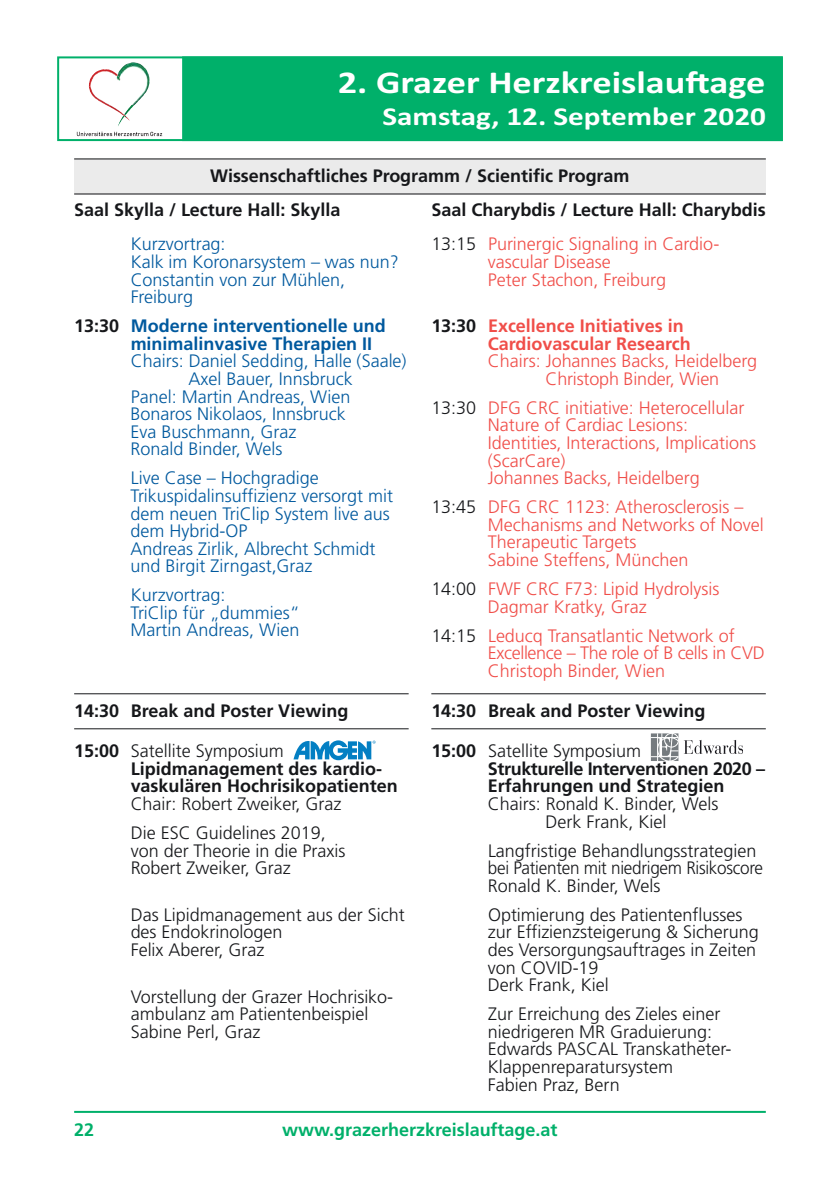
<style>
.page{position:relative;width:840px;height:1190px;background:#fff}
.page>*{position:absolute;margin:0;border:0;box-sizing:border-box;transform-origin:0 0}
.t1{font:700 32px "Calibri";color:#fff;scale:1.2 1}
.t2{font:700 26px "Calibri";color:#fff;scale:1.2 1}
.t3{font:300 18px/17.6px "Frutiger";color:#16171a}
.t4{font:300 18px/17.6px "Frutiger";color:#f04e49}
.t5{font:300 18px/17.6px "Frutiger";color:#00599e}
.t6{font:700 18px/17.6px "Frutiger";color:#16171a}
.t7{font:700 18px/17.6px "Frutiger";letter-spacing:-.02em;color:#16171a}
.t8{font:700 18px/17.6px "Frutiger";color:#00599e}
.t9{font:700 18px/17.6px "Frutiger";color:#f04e49}
.t10{font:700 18px "Frutiger";color:#00b06a}
.s1{color:#16171a}
.s2{font-weight:300}
</style>
<div class="page">
<img style="left:89px;top:69px;width:29px;height:17px">
<img style="left:89px;top:86px;width:20px;height:21px">
<img style="left:109px;top:104px;width:8px;height:7px">
<img style="left:118px;top:62px;width:32px;height:43px">
<img style="left:118px;top:105px;width:16px;height:21px">
<img style="left:117px;top:75px;width:8px;height:42px">
<svg style="left:77px;top:132px;width:85px;height:4px"></svg>
<div style="left:184px;top:58px;width:597px;height:81px;background:#00b06a"></div>
<div style="left:182px;top:56px;width:601px;height:85px;border:2px solid #00b06a"></div>
<hr style="left:74px;top:1111px;width:692px;height:2px;background:#00b06a">
<div style="left:74px;top:158px;width:692px;height:37px;background:#ebebeb"></div>
<hr style="left:74px;top:158px;width:692px;height:1px;background:#16171a">
<hr style="left:74px;top:193px;width:692px;height:1px;background:#16171a">
<hr style="left:74px;top:693px;width:335px;height:1px;background:#16171a">
<hr style="left:74px;top:728px;width:335px;height:1px;background:#16171a">
<svg style="left:293px;top:740px;width:83px;height:20px"></svg>
<hr style="left:431px;top:693px;width:335px;height:1px;background:#16171a">
<hr style="left:431px;top:728px;width:335px;height:1px;background:#16171a">
<svg style="left:651px;top:733px;width:92px;height:28px"></svg>
<h1 class="t1" style="left:338px;top:71px;width:358px">2. Grazer Herzkreislau-age</h1>
<h2 class="t2" style="left:382px;top:107px;width:321px">Samstag, 12. September 2020</h2>
<p class="t6" style="left:210px;top:168px;width:421px">Wissenschaftliches Programm / Scientific Program</p>
<p class="t6" style="left:74px;top:203px;width:268px">Saal Skylla / Lecture Hall: Skylla</p>
<p class="t6" style="left:432px;top:203px;width:336px">Saal Charybdis / Lecture Hall: Charybdis</p>
<p class="t5" style="left:131px;top:237px;width:270px">Kurzvortrag:<br>Kalk im Koronarsystem – was nun?<br>Constantin von zur Mühlen,<br>Freiburg</p>
<p class="t8" style="left:131px;top:318px;width:257px;text-indent:-57px"><span class="s1">13:30</span> Moderne interventionelle und minimalinvasive Therapien II</p>
<p class="t5" style="left:131px;top:354px;width:277px">Chairs: Daniel Sedding, Halle (Saale)</p>
<p class="t5" style="left:188px;top:371px;width:166px">Axel Bauer, Innsbruck</p>
<p class="t5" style="left:131px;top:389px;width:221px">Panel: Martin Andreas, Wien</p>
<p class="t5" style="left:131px;top:407px;width:217px">Bonaros Nikolaos, Innsbruck</p>
<p class="t5" style="left:131px;top:424px;width:167px">Eva Buschmann, Graz</p>
<p class="t5" style="left:131px;top:442px;width:153px">Ronald Binder, Wels</p>
<p class="t5" style="left:131px;top:471px;width:264px">Live Case – Hochgradige<br>Trikuspidal insuffizienz versorgt mit dem neuen TriClip System live aus dem Hybrid-OP<br>Andreas Zirlik, Albrecht Schmidt und Birgit Zirngast,Graz</p>
<p class="t5" style="left:131px;top:588px;width:171px">Kurzvortrag:<br>TriClip für „dummies“<br>Martin Andreas, Wien</p>
<p class="t6" style="left:74px;top:703px;width:276px">14:30 Break and Poster Viewing</p>
<p class="t6" style="left:131px;top:744px;width:269px;text-indent:-57px">15:00 <span class="s2">Satellite Symposium<br></span>Lipidmanagement des kardio - vaskulären Hochrisikopatienten</p>
<p class="t3" style="left:131px;top:791px;width:212px;line-height:29px">Chair: Robert Zweiker, Graz<br>Die ESC Guidelines 2019,</p>
<p class="t3" style="left:131px;top:843px;width:216px">von der Theorie in die Praxis<br>Robert Zweiker, Graz</p>
<p class="t3" style="left:131px;top:907px;width:276px">Das Lipidmanagement aus der Sicht des Endokrinologen<br>Felix Aberer, Graz</p>
<p class="t3" style="left:131px;top:989px;width:264px">Vorstellung der Grazer Hochrisiko&shy;ambulanz am Patientenbeispiel<br>Sabine Perl, Graz</p>
<p class="t4" style="left:488px;top:237px;width:233px;text-indent:-57px"><span class="s1">13:15</span> Purinergic Signaling in Cardio - vascular Disease<br>Peter Stachon, Freiburg</p>
<p class="t9" style="left:488px;top:318px;width:205px;text-indent:-57px"><span class="s1">13:30</span> Excellence Initiatives in<br>Cardiovascular Research</p>
<p class="t4" style="left:546px;top:354px;width:213px;text-indent:-58px">Chairs: Johannes Backs, Heidelberg<br>Christoph Binder, Wien</p>
<p class="t4" style="left:488px;top:400px;width:270px;text-indent:-57px"><span class="s1">13:30</span> DFG CRC initiative: Heterocellular<br>Nature of Cardiac Lesions:<br>Identities, Interactions, Implications (ScarCare)<br>Johannes Backs, Heidelberg</p>
<p class="t4" style="left:488px;top:500px;width:277px;text-indent:-57px"><span class="s1">13:45</span> DFG CRC 1123: Atherosclerosis –<br>Mechanisms and Networks of Novel<br>Therapeutic Targets<br>Sabine Steffens, München</p>
<p class="t4" style="left:488px;top:581px;width:233px;text-indent:-57px"><span class="s1">14:00</span> FWF CRC F73: Lipid Hydrolysis<br>Dagmar Kratky, Graz</p>
<p class="t4" style="left:488px;top:628px;width:278px;text-indent:-57px"><span class="s1">14:15</span> Leducq Transatlantic Network of<br>Excellence – The role of B cells in CVD<br>Christoph Binder, Wien</p>
<p class="t6" style="left:431px;top:703px;width:276px">14:30 Break and Poster Viewing</p>
<p class="t7" style="left:488px;top:744px;width:279px;text-indent:-57px">15:00 <span class="s2">Satellite Symposium<br></span>Strukturelle Interventionen 2020 –<br>Erfahrungen und Strategien</p>
<p class="t3" style="left:488px;top:796px;width:232px;text-align:center">Chairs: Ronald K. Binder, Wels<br>Derk Frank, Kiel</p>
<p class="t3" style="left:488px;top:843px;width:277px">Langfristige Behandlungsstrategien bei Patienten mit niedrigem Risikoscore<br>Ronald K. Binder, Wels</p>
<p class="t3" style="left:488px;top:907px;width:273px">Optimierung des Patientenflusses zur Effizienzsteigerung &amp; Sicherung des Versorgungsauftrages in Zeiten von COVID-19<br>Derk Frank, Kiel</p>
<p class="t3" style="left:488px;top:1006px;width:245px">Zur Erreichung des Zieles einer niedrigeren MR Graduierung:<br>Edwards PASCAL Transkatheter-<br>Klappenreparatursystem<br>Fabien Praz, Bern</p>
<p class="t10" style="left:74px;top:1122px;width:21px">22</p>
<p class="t10" style="left:282px;top:1122px;width:277px">www.grazerherzkreislauftage.at</p>
</div>
